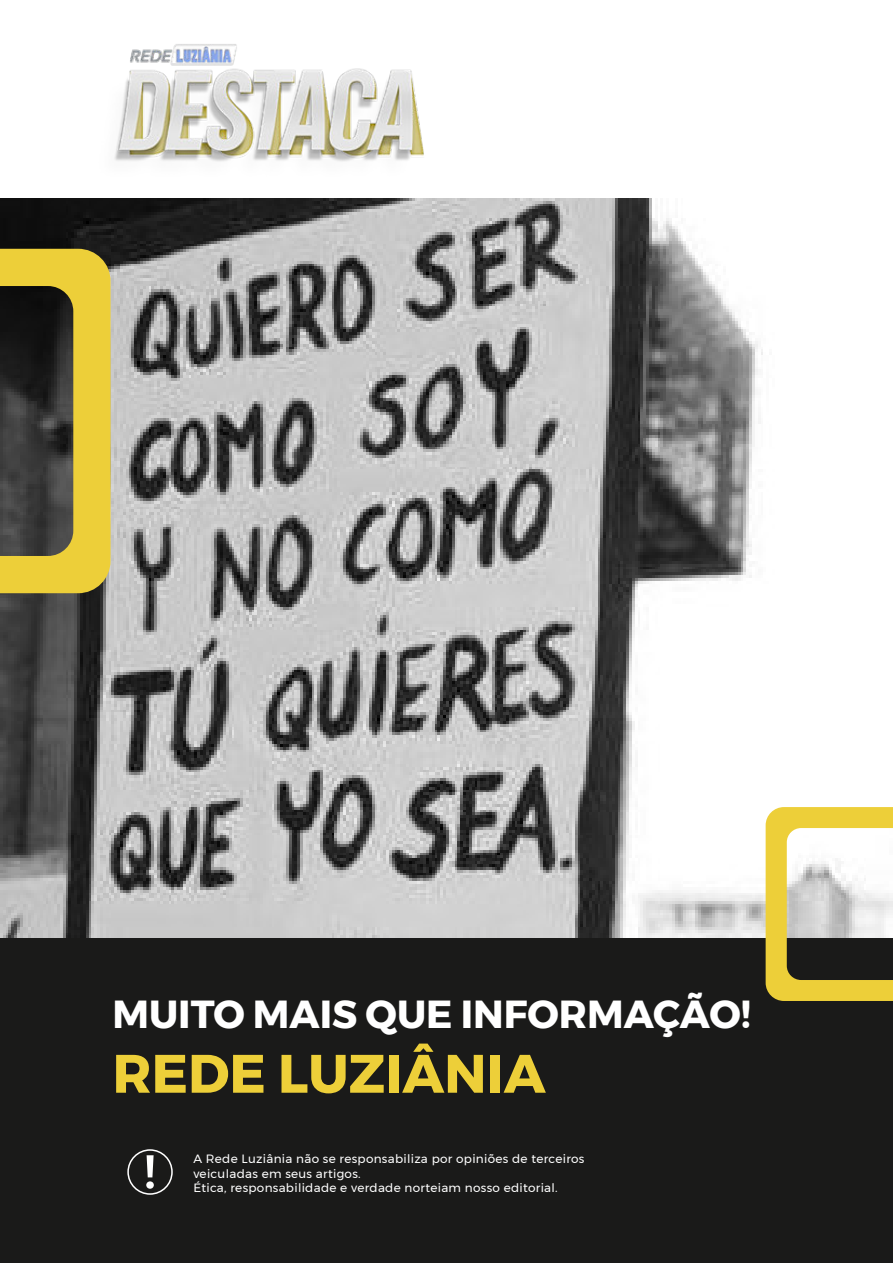
<style>
.page{position:relative;width:893px;height:1263px;background:#fff}
.page>*{position:absolute;margin:0;border:0;box-sizing:border-box;transform-origin:0 0}
.t1{font:700 54px "Montserrat";color:#edcf39}
.t2{font:700 39px "Montserrat";color:#fff}
.t3{font:12px/14.4px "Montserrat";letter-spacing:.025em;color:#fff}
</style>
<div class="page">
<img style="left:0;top:199px;width:766px;height:740px">
<div style="left:0;top:939px;width:893px;height:324px;background:#1a1a19"></div>
<svg style="left:127px;top:1149px;width:46px;height:46px"></svg>
<svg style="left:766px;top:807px;width:127px;height:194px"></svg>
<svg style="left:0;top:249px;width:111px;height:344px;background:#897a34"></svg>
<img style="left:114px;top:44px;width:310px;height:118px">
<h2 class="t2" style="left:112px;top:983px;width:640px">MUITO MAIS QUE INFORMAÇÃO!</h2>
<h1 class="t1" style="left:112px;top:1030px;width:435px">REDE LUZIÂNIA</h1>
<p class="t3" style="left:193px;top:1152px;width:392px">A Rede Luziânia não se responsabiliza por opiniões de terceiros veiculadas em seus artigos.<br>Ética, responsabilidade e verdade norteiam nosso editorial.</p>
</div>
